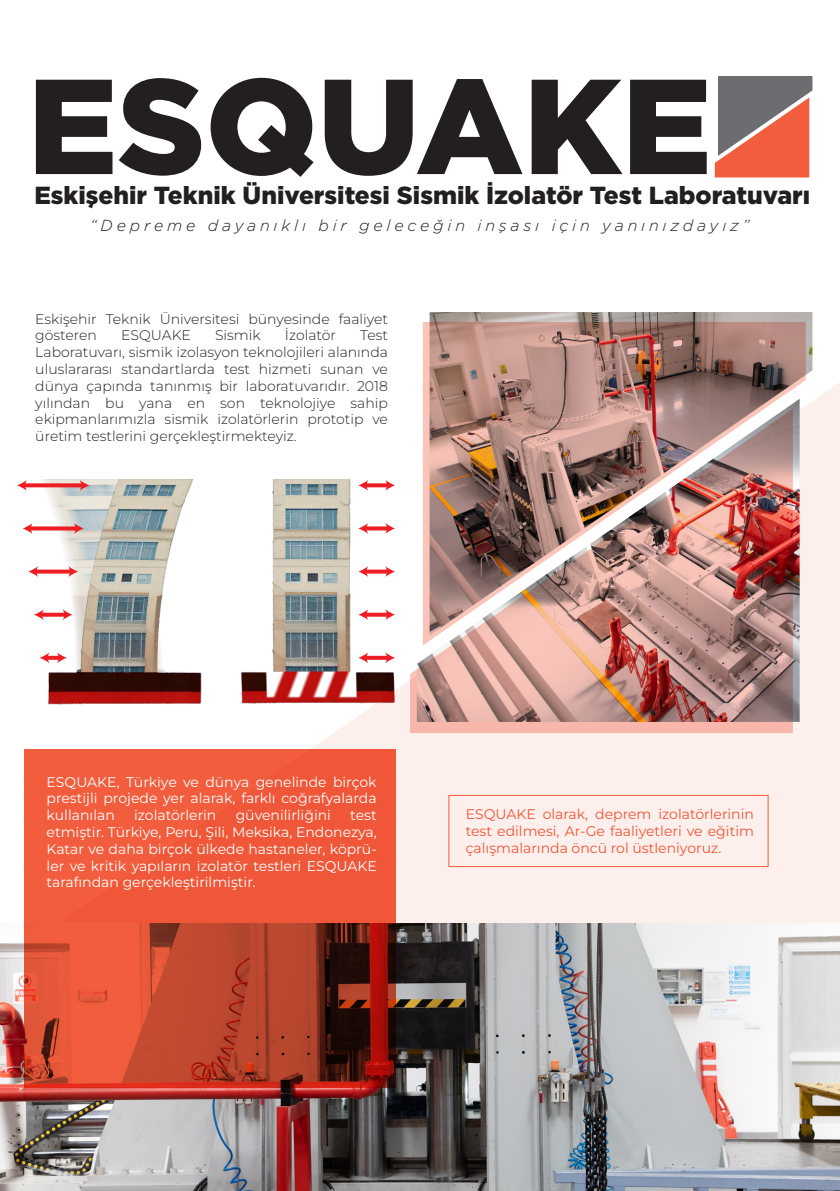
<style>
.page{position:relative;width:840px;height:1191px;background:#fff}
.page>*{position:absolute;margin:0;border:0;box-sizing:border-box;transform-origin:0 0}
.t1{font:900 134.8px "Gotham";color:#231f20}
.t2{font:900 24.6px "Gotham";color:#231f20}
.t3{font:italic 300 16px "Gotham";letter-spacing:.24em;color:#231f20}
.t4{font:100 14px/16.8px "Montserrat";color:#231f20}
.t5{font:100 14px/16.8px "Montserrat";color:#fff;text-align:justify}
.t6{font:100 14px/16.8px "Montserrat";color:#f15d3d;text-align:justify}
</style>
<div class="page">
<svg style="left:313px;top:312px;width:526px;height:611px;background:#fdf0ec"></svg>
<img style="left:0;top:923px;width:839px;height:268px">
<svg style="left:714px;top:76px;width:98px;height:101px;background:#b67467"></svg>
<svg style="left:24px;top:748px;width:371px;height:339px;background:#d24d32"></svg>
<img style="left:416px;top:312px;width:396px;height:410px">
<img style="left:410px;top:322px;width:395px;height:411px">
<div style="left:448px;top:795px;width:320px;height:72px;border:1px solid #f15d3d"></div>
<img style="left:27px;top:417px;width:440px;height:295px">
<svg style="left:27px;top:483px;width:53px;height:4px"></svg>
<svg style="left:17px;top:480px;width:10px;height:11px"></svg>
<svg style="left:80px;top:480px;width:9px;height:11px"></svg>
<svg style="left:32px;top:526px;width:42px;height:4px"></svg>
<svg style="left:23px;top:523px;width:9px;height:11px"></svg>
<svg style="left:74px;top:523px;width:10px;height:11px"></svg>
<svg style="left:38px;top:569px;width:30px;height:4px"></svg>
<svg style="left:28px;top:566px;width:10px;height:11px"></svg>
<svg style="left:68px;top:566px;width:10px;height:11px"></svg>
<svg style="left:44px;top:612px;width:19px;height:4px"></svg>
<svg style="left:34px;top:609px;width:10px;height:11px"></svg>
<svg style="left:63px;top:609px;width:9px;height:11px"></svg>
<svg style="left:49px;top:656px;width:8px;height:4px"></svg>
<svg style="left:40px;top:652px;width:9px;height:11px"></svg>
<svg style="left:57px;top:652px;width:10px;height:11px"></svg>
<svg style="left:368px;top:483px;width:17px;height:4px"></svg>
<svg style="left:358px;top:480px;width:10px;height:11px"></svg>
<svg style="left:385px;top:480px;width:10px;height:11px"></svg>
<svg style="left:368px;top:526px;width:17px;height:4px"></svg>
<svg style="left:358px;top:523px;width:10px;height:11px"></svg>
<svg style="left:385px;top:523px;width:10px;height:11px"></svg>
<svg style="left:368px;top:569px;width:17px;height:4px"></svg>
<svg style="left:358px;top:566px;width:10px;height:11px"></svg>
<svg style="left:385px;top:566px;width:10px;height:11px"></svg>
<svg style="left:368px;top:612px;width:17px;height:4px"></svg>
<svg style="left:358px;top:609px;width:10px;height:11px"></svg>
<svg style="left:385px;top:609px;width:10px;height:11px"></svg>
<svg style="left:368px;top:656px;width:17px;height:4px"></svg>
<svg style="left:358px;top:652px;width:10px;height:11px"></svg>
<svg style="left:385px;top:652px;width:10px;height:11px"></svg>
<h1 class="t1" style="left:28px;top:33px;width:685px">ESQUAKE</h1>
<h2 class="t2" style="left:34px;top:179px;width:776px">Eskişehir Teknik Üniversitesi Sismik İzolatör Test Laboratuvarı</h2>
<p class="t3" style="left:90px;top:216px;width:660px">“Depreme dayanıklı bir geleceğin inşası için yanınızdayız”</p>
<p class="t4" style="left:35px;top:310px;width:354px">Eskişehir Teknik Üniversitesi bünyesinde faaliyet gösteren</p>
<p class="t4" style="left:121px;top:327px;width:71px">ESQUAKE</p>
<p class="t4" style="left:215px;top:327px;width:47px">Sismik</p>
<p class="t4" style="left:285px;top:327px;width:53px">İzolatör</p>
<p class="t4" style="left:35px;top:327px;width:354px;text-align:justify;text-indent:325px">Test Laboratuvarı, sismik izolasyon teknolojileri alanında uluslararası standartlarda test hizmeti sunan ve dünya çapında tanınmış bir laboratuvarıdır. 2018 yılından bu yana en son teknolojiye sahip ekipmanlarımızla sismik izolatörlerin prototip ve üretim testlerini gerçekleştirmekteyiz.</p>
<p class="t5" style="left:47px;top:773px;width:331px">ESQUAKE, Türkiye ve dünya genelinde birçok prestijli projede yer alarak, farklı coğrafyalarda kullanılan</p>
<p class="t5" style="left:47px;top:806px;width:331px;text-indent:303px">test etmiştir. Türkiye, Peru, Şili, Meksika, Endonezya, Katar ve daha birçok ülkede hastaneler, köprü&shy;ler ve kritik yapıların izolatör testleri ESQUAKE tarafından gerçekleştirilmiştir.</p>
<p class="t6" style="left:465px;top:805px;width:289px">ESQUAKE olarak, deprem izolatörlerinin test edilmesi, Ar-Ge faaliyetleri ve eğitim çalışmalarında öncü rol üstleniyoruz.</p>
<p class="t5" style="left:134px;top:806px;width:84px">izolatörlerin</p>
<p class="t5" style="left:235px;top:806px;width:97px">güvenilirliğini</p>
</div>
